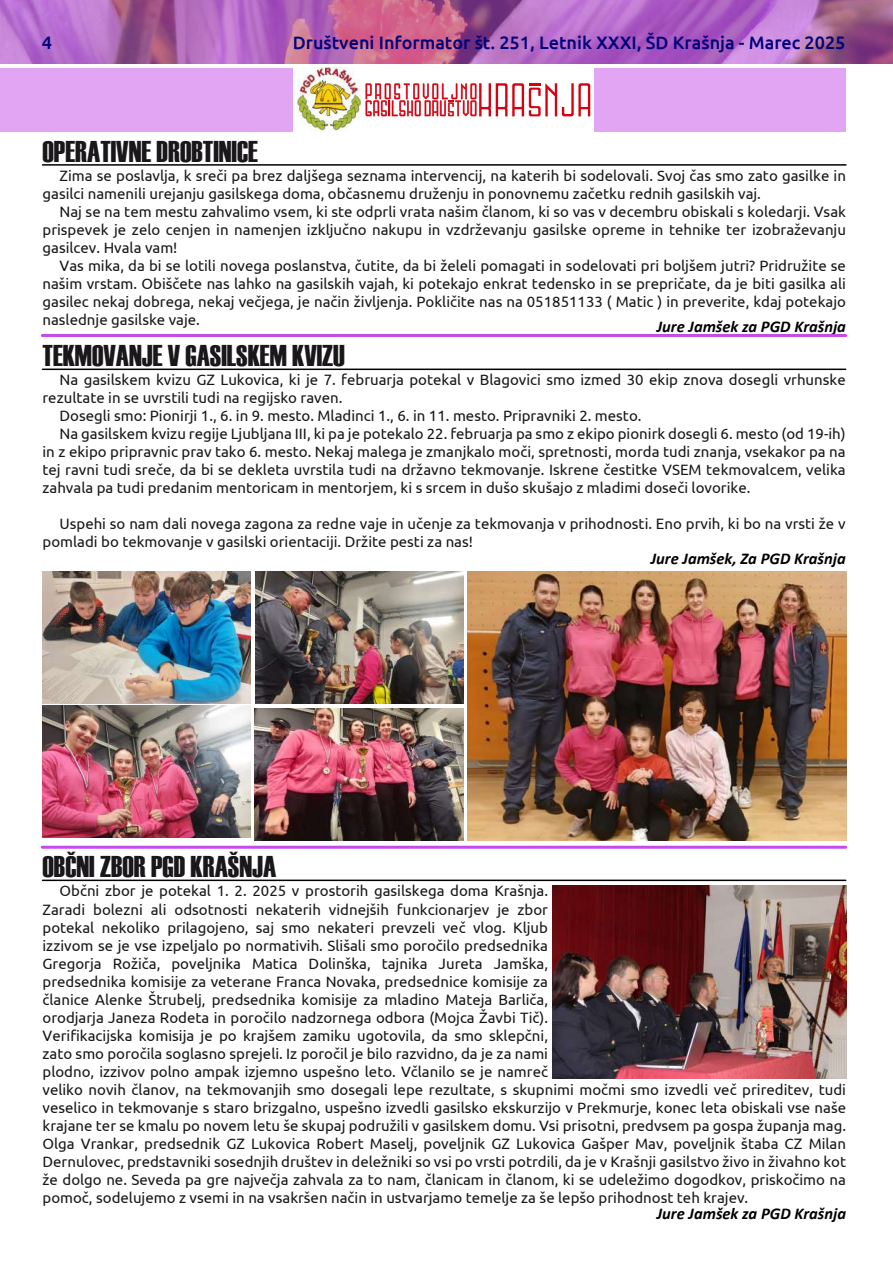
<style>
.page{position:relative;width:893px;height:1263px;background:#fff}
.page>*{position:absolute;margin:0;border:0;box-sizing:border-box;transform-origin:0 0}
.t1{font:30px "Haettenschweiler";color:#1a171b}
.t2{font:500 18px "Ubuntu";color:#00007a}
.t3{font:italic 700 16.5px "Calibri";color:#000}
.t4{font:15px/18px "Ubuntu";color:#1a171b}
</style>
<div class="page">
<div style="left:0;top:0;width:893px;height:64px;background:#c44ce8;opacity:.5"></div>
<hr style="left:892px;top:0;width:1px;height:64px;background:#1a171b">
<div style="left:594px;top:68px;width:252px;height:64px;background:#e1a5f3"></div>
<div style="left:0;top:68px;width:293px;height:64px;background:#e1a5f3"></div>
<svg style="left:366px;top:83px;width:224px;height:33px"></svg>
<img style="left:297px;top:68px;width:64px;height:64px">
<hr style="left:43px;top:164px;width:803px;height:2px;background:#000">
<hr style="left:43px;top:369px;width:803px;height:1px;background:#000">
<hr style="left:43px;top:879px;width:803px;height:2px;background:#000">
<img style="left:42px;top:572px;width:208px;height:132px">
<img style="left:256px;top:572px;width:207px;height:132px">
<img style="left:42px;top:706px;width:208px;height:132px">
<img style="left:255px;top:708px;width:209px;height:132px">
<hr style="left:42px;top:334px;width:804px;height:3px;background:#c44ce8">
<hr style="left:42px;top:846px;width:804px;height:3px;background:#c44ce8">
<img style="left:467px;top:572px;width:379px;height:268px">
<img style="left:552px;top:885px;width:294px;height:193px">
<p class="t2" style="left:42px;top:35px;width:12px">4</p>
<p class="t2" style="left:293px;top:35px;width:554px">Društveni Informator št. 251, Letnik XXXI, ŠD Krašnja - Marec 2025</p>
<h1 class="t1" style="left:43px;top:141px;width:217px">OPERATIVNE DROBTINICE</h1>
<p class="t4" style="left:43px;top:168px;width:805px;text-indent:17px">Zima se poslavlja, k sreči pa brez daljšega seznama intervencij, na katerih bi sodelovali. Svoj čas smo zato gasilke in gasilci namenili urejanju gasilskega doma, občasnemu druženju in ponovnemu začetku rednih gasilskih vaj.</p>
<p class="t4" style="left:43px;top:204px;width:805px;text-align:justify;text-indent:17px">Naj se na tem mestu zahvalimo vsem, ki ste odprli vrata našim članom, ki so vas v decembru obiskali s koledarji. Vsak prispevek je zelo cenjen in namenjen izključno nakupu in vzdrževanju gasilske opreme in tehnike ter izobraževanju gasilcev. Hvala vam!</p>
<p class="t4" style="left:43px;top:258px;width:805px;text-align:justify;text-indent:17px">Vas mika, da bi se lotili novega poslanstva, čutite, da bi želeli pomagati in sodelovati pri boljšem jutri? Pridružite se našim vrstam. Obiščete nas lahko na gasilskih vajah, ki potekajo enkrat tedensko in se prepričate, da je biti gasilka ali gasilec nekaj dobrega, nekaj večjega, je način življenja. Pokličite nas na 051851133 ( Matic ) in preverite, kdaj potekajo naslednje gasilske vaje.</p>
<p class="t3" style="left:657px;top:320px;width:191px">Jure Jamšek za PGD Krašnja</p>
<h1 class="t1" style="left:43px;top:345px;width:304px">TEKMOVANJE V GASILSKEM KVIZU</h1>
<p class="t4" style="left:60px;top:372px;width:788px">Na gasilskem kvizu GZ Lukovica, ki je 7. februarja potekal v Blagovici smo izmed 30 ekip znova dosegli vrhunske</p>
<p class="t4" style="left:43px;top:390px;width:301px">rezultate in se uvrstili tudi na regijsko raven.</p>
<p class="t4" style="left:60px;top:408px;width:583px">Dosegli smo: Pionirji 1., 6. in 9. mesto. Mladinci 1., 6. in 11. mesto. Pripravniki 2. mesto.</p>
<p class="t4" style="left:60px;top:426px;width:788px">Na gasilskem kvizu regije Ljubljana III, ki pa je potekalo 22. februarja pa smo z ekipo pionirk dosegli 6. mesto (od 19-ih)</p>
<p class="t4" style="left:43px;top:444px;width:805px">in z ekipo pripravnic prav tako 6. mesto. Nekaj malega je zmanjkalo moči, spretnosti, morda tudi znanja, vsekakor pa na</p>
<p class="t4" style="left:43px;top:462px;width:805px">tej ravni tudi sreče, da bi se dekleta uvrstila tudi na državno tekmovanje. Iskrene čestitke VSEM tekmovalcem, velika</p>
<p class="t4" style="left:43px;top:480px;width:709px">zahvala pa tudi predanim mentoricam in mentorjem, ki s srcem in dušo skušajo z mladimi doseči lovorike.</p>
<p class="t4" style="left:43px;top:516px;width:805px;text-indent:17px">Uspehi so nam dali novega zagona za redne vaje in učenje za tekmovanja v prihodnosti. Eno prvih, ki bo na vrsti že v pomladi bo tekmovanje v gasilski orientaciji. Držite pesti za nas!</p>
<p class="t3" style="left:651px;top:551px;width:196px">Jure Jamšek, Za PGD Krašnja</p>
<h1 class="t1" style="left:43px;top:856px;width:235px">OBČNI ZBOR PGD KRAŠNJA</h1>
<p class="t4" style="left:43px;top:883px;width:805px;text-indent:17px">Občni zbor je potekal 1. 2. 2025 v prostorih gasilskega doma Krašnja.<br>Zaradi bolezni ali odsotnosti nekaterih vidnejših funkcionarjev je zbor<br>potekal nekoliko prilagojeno, saj smo nekateri prevzeli več vlog. Kljub<br>izzivom se je vse izpeljalo po normativih. Slišali smo poročilo predsednika<br>Gregorja Rožiča, poveljnika Matica Dolinška, tajnika Jureta Jamška,<br>predsednika komisije za veterane Franca Novaka, predsednice komisije za<br>članice Alenke Štrubelj, predsednika komisije za mladino Mateja Barliča,<br>orodjarja Janeza Rodeta in poročilo nadzornega odbora (Mojca Žavbi Tič).<br>Verifikacijska komisija je po krajšem zamiku ugotovila, da smo sklepčni,<br>zato smo poročila soglasno sprejeli. Iz poročil je bilo razvidno, da je za nami<br>plodno, izzivov polno ampak izjemno uspešno leto. Včlanilo se je namreč<br>veliko novih članov, na tekmovanjih smo dosegali lepe rezultate, s skupnimi močmi smo izvedli več prireditev, tudi veselico in tekmovanje s staro brizgalno, uspešno izvedli gasilsko ekskurzijo v Prekmurje, konec leta obiskali vse naše krajane ter se kmalu po novem letu še skupaj podružili v gasilskem domu. Vsi prisotni, predvsem pa gospa županja mag.<br>Olga Vrankar, predsednik GZ Lukovica Robert Maselj, poveljnik GZ Lukovica Gašper Mav, poveljnik štaba CZ Milan Dernulovec, predstavniki sosednjih društev in deležniki so vsi po vrsti potrdili, da je v Krašnji gasilstvo živo in živahno kot že dolgo ne. Seveda pa gre največja zahvala za to nam, članicam in članom, ki se udeležimo dogodkov, priskočimo na pomoč, sodelujemo z vsemi in na vsakršen način in ustvarjamo temelje za še lepšo prihodnost teh krajev.</p>
<p class="t3" style="left:657px;top:1206px;width:191px">Jure Jamšek za PGD Krašnja</p>
</div>
